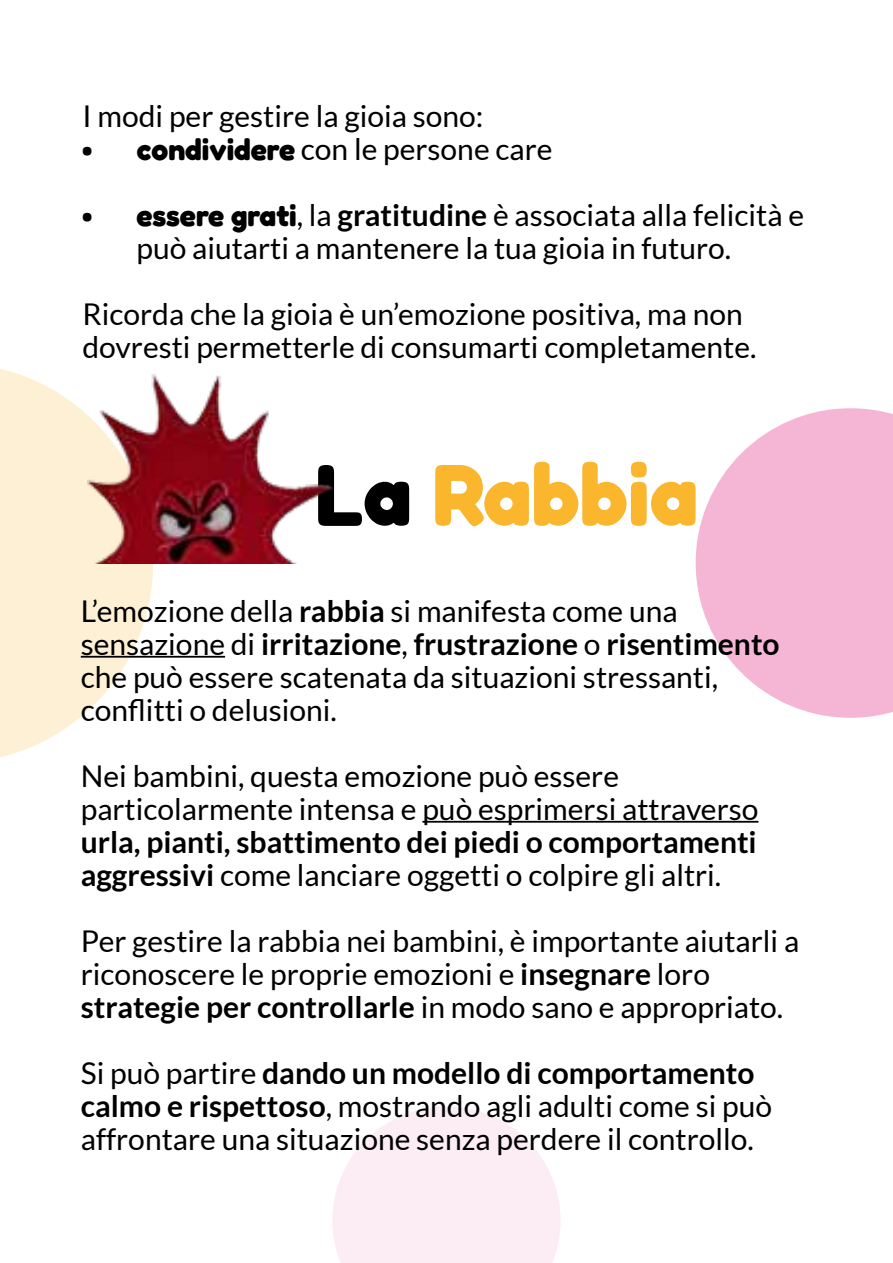
<style>
.page{position:relative;width:893px;height:1263px;background:#fff}
.page>*{position:absolute;margin:0;border:0;box-sizing:border-box;transform-origin:0 0}
.t1{font:700 87px "Fredoka";color:#fab62d}
.t2{font:30px/33px "Lato";color:#000}
.t3{font:700 30px/33px "Lato";color:#000}
.s1{font-family:"Fredoka";font-weight:700}
.s2{font-weight:700}
.s3{color:#000}
.s4{font-weight:400}
</style>
<div class="page">
<svg style="left:332px;top:1106px;width:229px;height:157px"></svg>
<svg style="left:0;top:369px;width:153px;height:388px;fill:#fef0d5"></svg>
<svg style="left:696px;top:408px;width:197px;height:310px;fill:#f4b6d4"></svg>
<hr style="left:81px;top:656px;width:144px;height:2px;background:#000">
<hr style="left:422px;top:821px;width:336px;height:2px;background:#000">
<img style="left:87px;top:374px;width:245px;height:189px">
<p class="t2" style="left:82px;top:99px;width:402px">I modi per gestire la gioia sono:</p>
<p class="t2" style="left:82px;top:132px;width:472px"><span class="s1">• condividere</span> con le persone care</p>
<p class="t2" style="left:136px;top:198px;width:669px;text-indent:-54px"><span class="s1">• essere grati</span>, la <span class="s2">gratitudine</span> è associata alla felicità e può aiutarti a mantenere la tua gioia in futuro.</p>
<p class="t2" style="left:82px;top:297px;width:675px">Ricorda che la gioia è un’emozione positiva, ma non dovresti permetterle di consumarti completamente.</p>
<h1 class="t1" style="left:314px;top:438px;width:386px"><span class="s3">La</span> Rabbia</h1>
<p class="t2" style="left:81px;top:594px;width:700px">L’emozione della <span class="s2">rabbia</span> si manifesta come una sensazione di <span class="s2">irritazione</span>, <span class="s2">frustrazione</span> o <span class="s2">risentimento </span>che può essere scatenata da situazioni stressanti, conflitti o delusioni.</p>
<p class="t2" style="left:81px;top:759px;width:679px">Nei bambini, questa emozione può essere particolarmente intensa e può esprimersi attraverso</p>
<p class="t3" style="left:81px;top:825px;width:677px">urla, pianti, sbattimento dei piedi o comportamenti aggressivi <span class="s4">come lanciare oggetti o colpire gli altri.</span></p>
<p class="t2" style="left:81px;top:924px;width:720px">Per gestire la rabbia nei bambini, è importante aiutarli a riconoscere le proprie emozioni e <span class="s2">insegnare</span> loro <span class="s2">strategie per controllarle</span> in modo sano e appropriato.</p>
<p class="t2" style="left:81px;top:1056px;width:693px">Si può partire <span class="s2">dando un modello di comportamento calmo e rispettoso</span>, mostrando agli adulti come si può affrontare una situazione senza perdere il controllo.</p>
</div>
